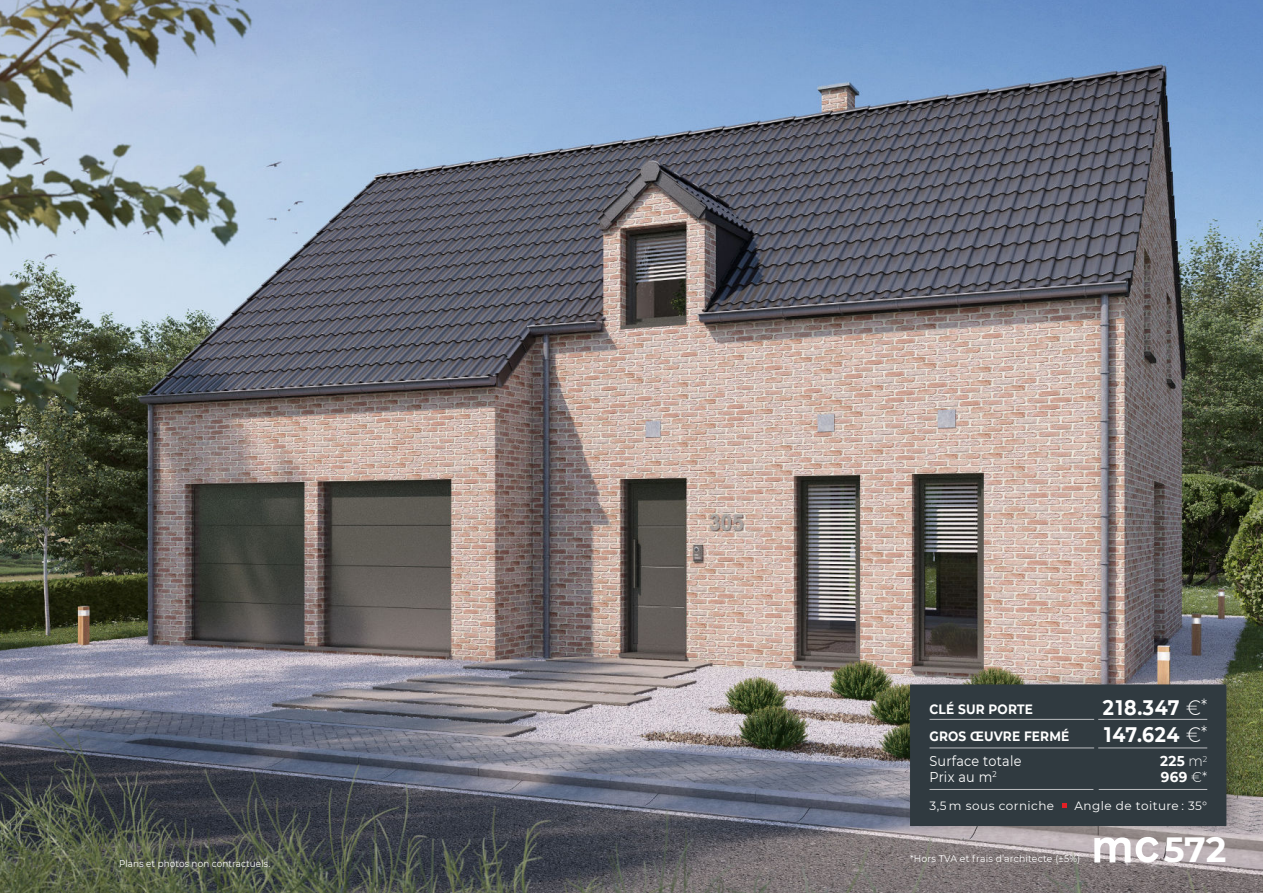
<style>
.page{position:relative;width:1263px;height:893px;background:#fff}
.page>*{position:absolute;margin:0;border:0;box-sizing:border-box;transform-origin:0 0}
.t1{font:700 34.95px "Montserrat";color:#fff}
.t2{font:700 21px/27px "Montserrat";letter-spacing:.04em;color:#fff;scale:.9 1}
.t3{font:14.25px/15.9px "Montserrat";letter-spacing:.02em;color:#fff;scale:.9 1}
.t4{font:700 14.25px/15.9px "Montserrat";letter-spacing:.02em;color:#fff;scale:.95 1}
.t5{font:700 13.5px/27px "Montserrat";letter-spacing:.015em;color:#fff;scale:.9 1}
.t6{font:12px "Montserrat";letter-spacing:.035em;color:#fff}
.t7{font:9.75px "Montserrat";letter-spacing:.015em;color:#fff;scale:.95 1}
.t8{font:9.75px "Montserrat";letter-spacing:.015em;color:#fff;scale:.9 1}
.s1{font-weight:300}
.s2{font-weight:300;font-size:18px}
</style>
<div class="page">
<img style="left:0;top:0;width:1263px;height:893px">
<div style="left:904px;top:669px;width:346px;height:172px;background:#231f20;opacity:.24"></div>
<svg style="left:1136px;top:837px;width:23px;height:25px"></svg>
<svg style="left:1094px;top:837px;width:36px;height:25px"></svg>
<div style="left:910px;top:684px;width:316px;height:142px;background:#303a40"></div>
<p class="t5" style="left:929px;top:696px;width:157px">CLÉ SUR PORTE<br>GROS ŒUVRE FERMÉ</p>
<p class="t3" style="left:929px;top:754px;width:104px">Surface totale<br>Prix au m<sup>2</sup></p>
<h2 class="t2" style="left:1103px;top:695px;width:118px">218.347 <span class="s1">€</span><span class="s2">*<br></span>147.624 <span class="s1">€</span><span class="s2">*</span></h2>
<p class="t4" style="left:1160px;top:753px;width:51px">225 <span class="s1">m</span><sup>2<br></sup>969 <span class="s1">€*</span></p>
<p class="t6" style="left:929px;top:797px;width:126px">3,5 m sous corniche</p>
<p class="t6" style="left:1074px;top:797px;width:134px">Angle de toiture : 35°</p>
<p class="t8" style="left:119px;top:859px;width:169px">Plans et photos non contractuels.</p>
<p class="t7" style="left:910px;top:855px;width:181px">*Hors TVA et frais d’architecte (±5%)</p>
<h1 class="t1" style="left:1164px;top:825px;width:64px">572</h1>
</div>
